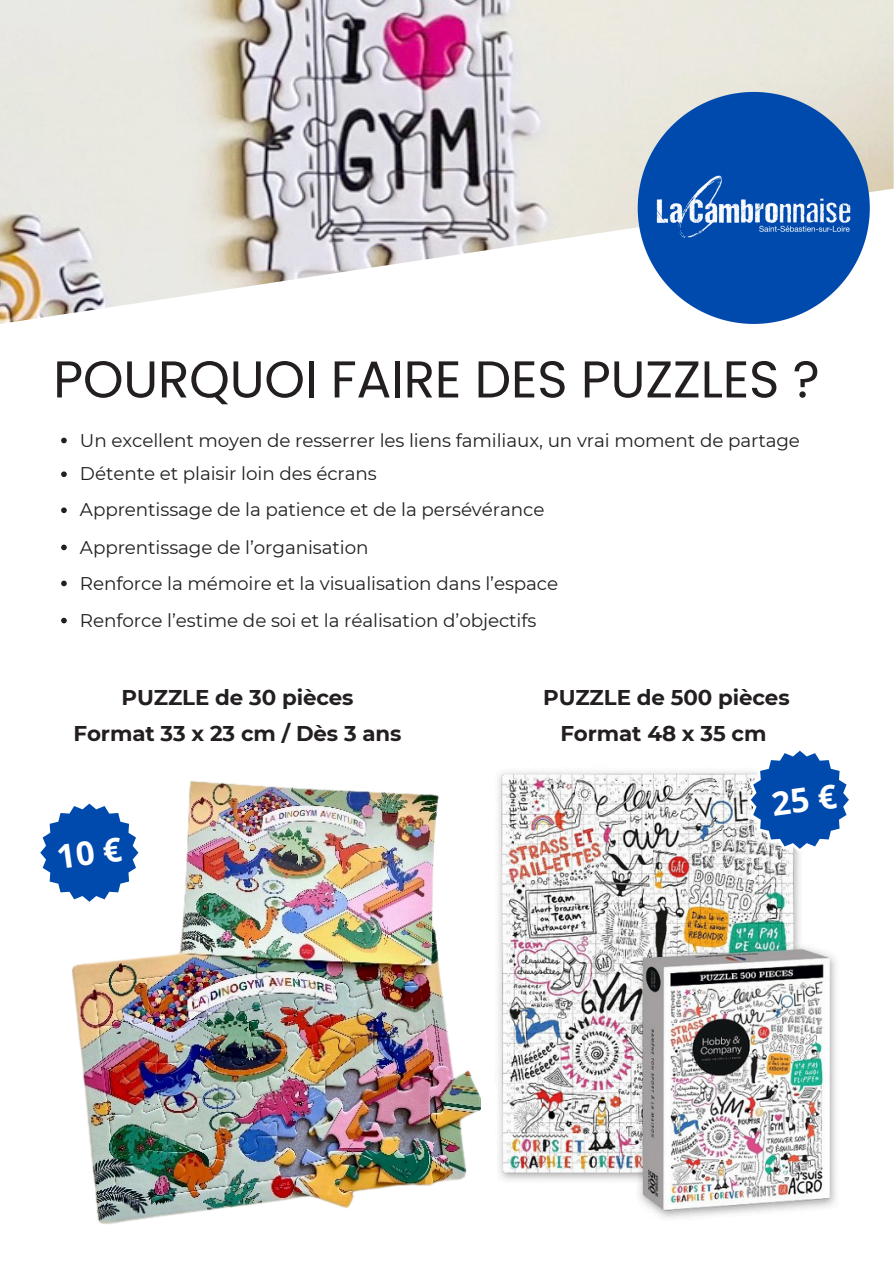
<style>
.page{position:relative;width:894px;height:1264px;background:#fff}
.page>*{position:absolute;margin:0;border:0;box-sizing:border-box;transform-origin:0 0}
.t1{font:51.75px "Poppins";letter-spacing:-.005em;color:#231f20}
.t2{font:700 21.3px "Montserrat";letter-spacing:-.005em;color:#231f20}
.t3{font:18.3px "Montserrat";letter-spacing:-.005em;color:#231f20}
</style>
<div class="page">
<img style="left:0;top:0;width:893px;height:324px">
<svg style="left:637px;top:92px;width:232px;height:232px;background:#497cbf"></svg>
<img style="left:647px;top:171px;width:212px;height:73px">
<img style="left:72px;top:780px;width:408px;height:444px">
<img style="left:497px;top:770px;width:339px;height:448px">
<svg style="left:61px;top:437px;width:6px;height:6px"></svg>
<svg style="left:61px;top:471px;width:6px;height:6px"></svg>
<svg style="left:61px;top:507px;width:6px;height:6px"></svg>
<svg style="left:61px;top:544px;width:6px;height:6px"></svg>
<svg style="left:61px;top:580px;width:6px;height:6px"></svg>
<svg style="left:61px;top:617px;width:6px;height:6px"></svg>
<svg style="left:40px;top:799px;width:102px;height:106px"></svg>
<svg style="left:746px;top:750px;width:103px;height:102px"></svg>
<p class="t1" style="left:53px;top:343px;width:767px">POURQUOI FAIRE DES PUZZLES ?</p>
<p class="t3" style="left:80px;top:429px;width:721px">Un excellent moyen de resserrer les liens familiaux, un vrai moment de partage</p>
<p class="t3" style="left:80px;top:463px;width:298px">Détente et plaisir loin des écrans</p>
<p class="t3" style="left:80px;top:499px;width:466px">Apprentissage de la patience et de la persévérance</p>
<p class="t3" style="left:80px;top:536px;width:290px">Apprentissage de l’organisation</p>
<p class="t3" style="left:80px;top:572px;width:479px">Renforce la mémoire et la visualisation dans l’espace</p>
<h3 class="t3" style="left:80px;top:609px;width:458px">Renforce l’estime de soi et la réalisation d’objectifs</h3>
<p class="t2" style="left:121px;top:684px;width:233px">PUZZLE de 30 pièces</p>
<p class="t2" style="left:73px;top:720px;width:329px">Format 33 x 23 cm / Dès 3 ans</p>
<h3 class="t2" style="left:543px;top:684px;width:248px">PUZZLE de 500 pièces</h3>
<p class="t2" style="left:560px;top:720px;width:207px">Format 48 x 35 cm</p>
</div>
